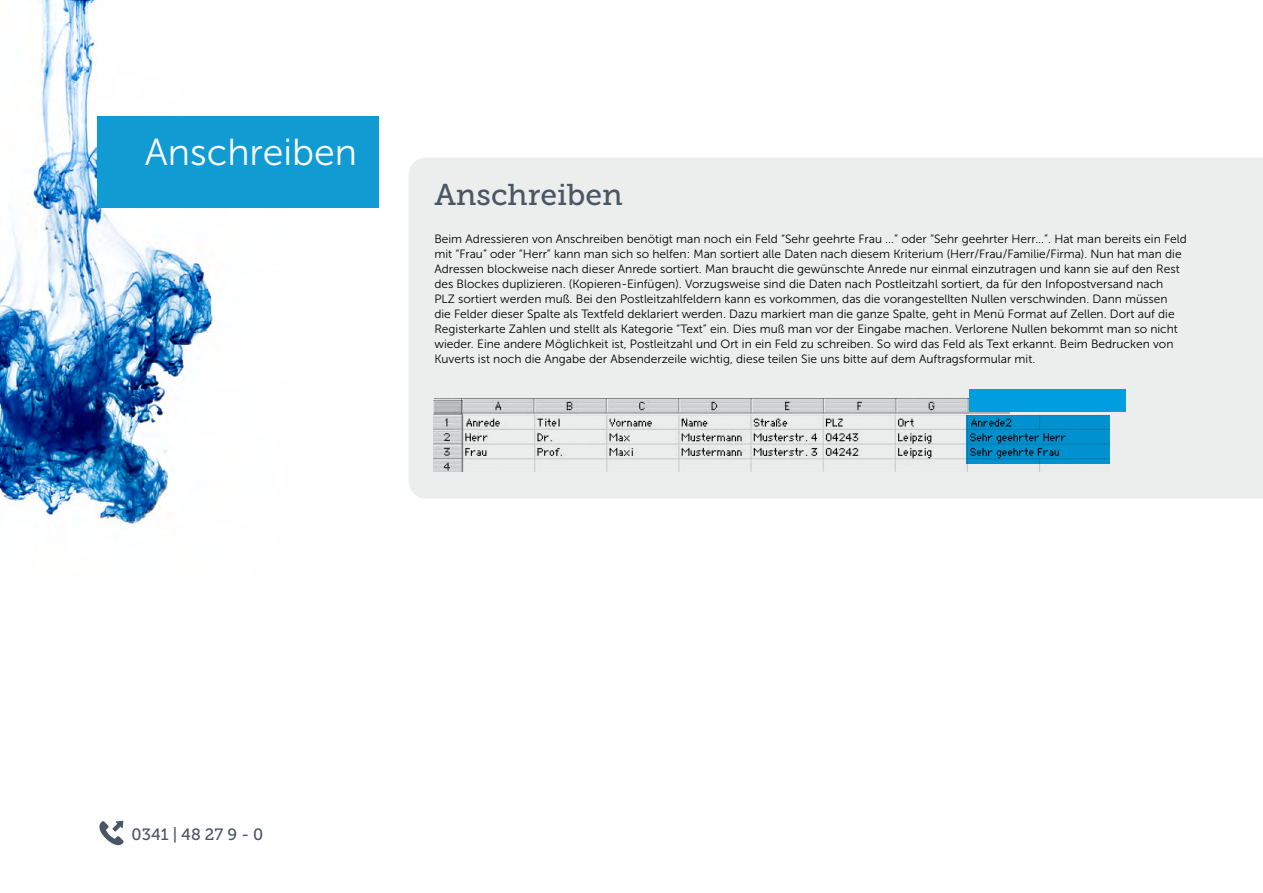
<style>
.page{position:relative;width:1263px;height:893px;background:#fff}
.page>*{position:absolute;margin:0;border:0;box-sizing:border-box;transform-origin:0 0}
.t1{font:37.5px "Museo Sans 300";color:#fff}
.t2{font:30px "Museo Slab 500";color:#495664}
.t3{font:16.35px "Museo Slab 500";color:#495664}
.t4{font:12px/15px "Museo Sans 300";color:#000}
</style>
<div class="page">
<img style="left:0;top:0;width:289px;height:525px">
<div style="left:98px;top:117px;width:281px;height:91px;background:#109bd3"></div>
<div style="left:409px;top:158px;width:854px;height:341px;background:#eceded"></div>
<svg style="left:99px;top:821px;width:25px;height:24px"></svg>
<img style="left:434px;top:399px;width:576px;height:15px">
<img style="left:462px;top:415px;width:648px;height:56px">
<img style="left:433px;top:400px;width:29px;height:72px">
<div style="left:969px;top:389px;width:157px;height:23px;background:#009ee0"></div>
<svg style="left:966px;top:415px;width:144px;height:49px;background:#0084bc"></svg>
<h1 class="t1" style="left:145px;top:132px;width:214px">Anschreiben</h1>
<h2 class="t2" style="left:434px;top:177px;width:190px">Anschreiben</h2>
<p class="t4" style="left:434px;top:232px;width:754px">Beim Adressieren von Anschreiben benötigt man noch ein Feld “Sehr geehrte Frau ...” oder “Sehr geehrter Herr...”. Hat man bereits ein Feld mit “Frau” oder “Herr” kann man sich so helfen: Man sortiert alle Daten nach diesem Kriterium (Herr/Frau/Familie/Firma). Nun hat man die Adressen blockweise nach dieser Anrede sortiert. Man braucht die gewünschte Anrede nur einmal einzutragen und kann sie auf den Rest des Blockes duplizieren. (Kopieren-Einfügen). Vorzugsweise sind die Daten nach Postleitzahl sortiert, da für den Infopostversand nach PLZ sortiert werden muß. Bei den Postleitzahlfeldern kann es vorkommen, das die vorangestellten Nullen verschwinden. Dann müssen die Felder dieser Spalte als Textfeld deklariert werden. Dazu markiert man die ganze Spalte, geht in Menü Format auf Zellen. Dort auf die Registerkarte Zahlen und stellt als Kategorie “Text” ein. Dies muß man vor der Eingabe machen. Verlorene Nullen bekommt man so nicht wieder. Eine andere Möglichkeit ist, Postleitzahl und Ort in ein Feld zu schreiben. So wird das Feld als Text erkannt. Beim Bedrucken von Kuverts ist noch die Angabe der Absenderzeile wichtig, diese teilen Sie uns bitte auf dem Auftragsformular mit.</p>
<h3 class="t3" style="left:132px;top:825px;width:133px">0341 | 48 27 9 - 0</h3>
</div>
